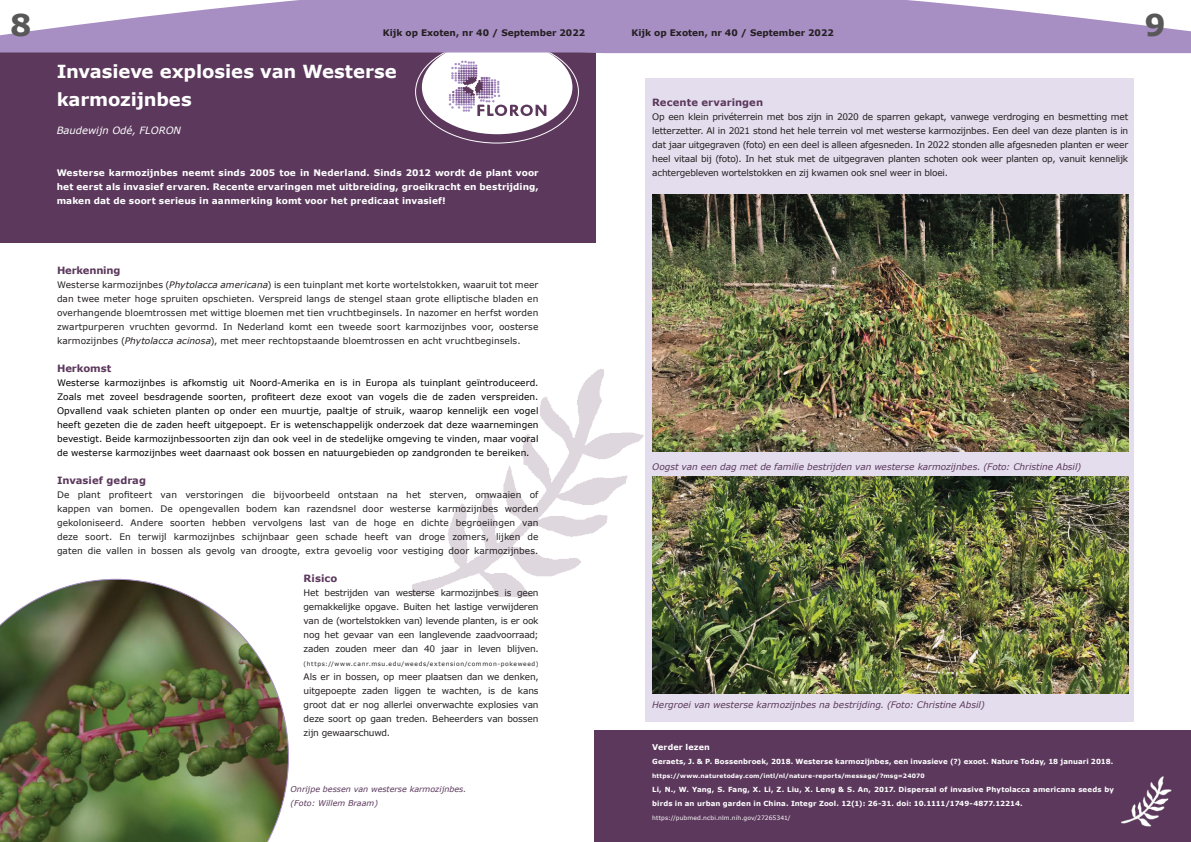
<style>
.page{position:relative;width:1191px;height:842px;background:#fff}
.page>*{position:absolute;margin:0;border:0;box-sizing:border-box;transform-origin:0 0}
.t1{font:700 30px "Verdana";color:#595859}
.t2{font:700 18px "Verdana";letter-spacing:-.005em;color:#fff}
.t3{font:700 10px "Verdana";color:#5b385c}
.t4{font:italic 10px "Verdana";color:#fff}
.t5{font:700 10px "Verdana";letter-spacing:-.02em;color:#5b385c}
.t6{font:9px/14px "Verdana";letter-spacing:-.01em;color:#231f20;text-align:justify}
.t7{font:9px/14px "Verdana";letter-spacing:.01em;color:#000;text-align:justify}
.t8{font:700 9px/14px "Verdana";letter-spacing:.01em;color:#fff;text-align:justify}
.t9{font:italic 9px "Verdana";letter-spacing:-.005em;color:#5b385c}
.t10{font:700 9px "Verdana";color:#231f20}
.t11{font:italic 8px/14px "Verdana";color:#5b385c}
.t12{font:700 8px "Verdana";letter-spacing:.02em;color:#fff}
.t13{font:700 7px/14px "Verdana";letter-spacing:.015em;color:#fff}
.t14{font:700 6px "Verdana";letter-spacing:.03em;color:#fff}
.t15{font:6px "Verdana";letter-spacing:.105em;color:#231f20}
.t16{font:6px "Verdana";letter-spacing:.015em;color:#fff}
.s1{font-style:italic}
</style>
<div class="page">
<div style="left:645px;top:78px;width:489px;height:643px;background:#e4dded"></div>
<div style="left:0;top:50px;width:595px;height:193px;background:#5b385c"></div>
<div style="left:422px;top:40px;width:150px;height:94px;background:#fff;border-radius:50%"></div>
<img style="left:413px;top:369px;width:231px;height:227px">
<svg style="left:0;top:0;width:1191px;height:53px;background:#b39ecb"></svg>
<img style="left:652px;top:194px;width:476px;height:257px">
<img style="left:652px;top:477px;width:476px;height:217px">
<svg style="left:449px;top:61px;width:97px;height:55px"></svg>
<img style="left:0;top:579px;width:289px;height:263px">
<div style="left:595px;top:730px;width:596px;height:112px;background:#5b385c"></div>
<img style="left:1121px;top:776px;width:51px;height:51px">
<h1 class="t1" style="left:10px;top:6px;width:23px">8</h1>
<p class="t10" style="left:383px;top:27px;width:204px">Kijk op Exoten, nr 40 / September 2022</p>
<p class="t10" style="left:631px;top:27px;width:204px">Kijk op Exoten, nr 40 / September 2022</p>
<h2 class="t2" style="left:57px;top:60px;width:341px">Invasieve explosies van Westerse</h2>
<h2 class="t2" style="left:57px;top:88px;width:137px">karmozijnbes</h2>
<p class="t4" style="left:57px;top:124px;width:126px">Baudewijn Odé, FLORON</p>
<p class="t8" style="left:57px;top:166px;width:483px">Westerse karmozijnbes neemt sinds 2005 toe in Nederland. Sinds 2012 wordt de plant voor het eerst als invasief ervaren. Recente ervaringen met uitbreiding, groeikracht en bestrijding, maken dat de soort serieus in aanmerking komt voor het predicaat invasief!</p>
<p class="t3" style="left:652px;top:96px;width:112px">Recente ervaringen</p>
<p class="t6" style="left:652px;top:110px;width:477px">Op een klein privéterrein met bos zijn in 2020 de sparren gekapt, vanwege verdroging en besmetting met letterzetter. Al in 2021 stond het hele terrein vol met westerse karmozijnbes. Een deel van deze planten is in dat jaar uitgegraven (foto) en een deel is alleen afgesneden. In 2022 stonden alle afgesneden planten er weer heel vitaal bij (foto). In het stuk met de uitgegraven planten schoten ook weer planten op, vanuit kennelijk achtergebleven wortelstokken en zij kwamen ook snel weer in bloei.</p>
<h1 class="t1" style="left:1144px;top:6px;width:23px">9</h1>
<p class="t5" style="left:57px;top:264px;width:65px">Herkenning</p>
<p class="t6" style="left:57px;top:278px;width:483px">Westerse karmozijnbes (<span class="s1">Phytolacca americana</span>) is een tuinplant met korte wortelstokken, waaruit tot meer dan twee meter hoge spruiten opschieten. Verspreid langs de stengel staan grote elliptische bladen en overhangende bloemtrossen met wittige bloemen met tien vruchtbeginsels. In nazomer en herfst worden zwartpurperen vruchten gevormd. In Nederland komt een tweede soort karmozijnbes voor, oosterse karmozijnbes (<span class="s1">Phytolacca acinosa</span>), met meer rechtopstaande bloemtrossen en acht vruchtbeginsels.</p>
<p class="t3" style="left:57px;top:362px;width:56px">Herkomst</p>
<p class="t7" style="left:57px;top:376px;width:483px">Westerse karmozijnbes is afkomstig uit Noord-Amerika en is in Europa als tuinplant geïntroduceerd.<br>Zoals met zoveel besdragende soorten, profiteert deze exoot van vogels die de zaden verspreiden.<br>Opvallend vaak schieten planten op onder een muurtje, paaltje of struik, waarop kennelijk een vogel heeft gezeten die de zaden heeft uitgepoept. Er is wetenschappelijk onderzoek dat deze waarnemingen bevestigt. Beide karmozijnbessoorten zijn dan ook veel in de stedelijke omgeving te vinden, maar vooral de westerse karmozijnbes weet daarnaast ook bossen en natuurgebieden op zandgronden te bereiken.</p>
<p class="t3" style="left:57px;top:474px;width:90px">Invasief gedrag</p>
<p class="t6" style="left:57px;top:488px;width:483px">De plant profiteert van verstoringen die bijvoorbeeld ontstaan na het sterven, omwaaien of kappen van bomen. De opengevallen bodem kan razendsnel door westerse karmozijnbes worden gekoloniseerd. Andere soorten hebben vervolgens last van de hoge en dichte begroeiingen van deze soort. En terwijl karmozijnbes schijnbaar geen schade heeft van droge zomers, lijken de gaten die vallen in bossen als gevolg van droogte, extra gevoelig voor vestiging door karmozijnbes.</p>
<p class="t3" style="left:303px;top:572px;width:35px">Risico</p>
<p class="t6" style="left:303px;top:586px;width:237px">Het bestrijden van westerse karmozijnbes is geen gemakkelijke opgave. Buiten het lastige verwijderen van de (wortelstokken van) levende planten, is er ook nog het gevaar van een langlevende zaadvoorraad; zaden zouden meer dan 40 jaar in leven blijven.</p>
<p class="t15" style="left:303px;top:660px;width:236px">(https://www.canr.msu.edu/weeds/extension/common-pokeweed)</p>
<p class="t6" style="left:303px;top:670px;width:236px">Als er in bossen, op meer plaatsen dan we denken, uitgepoepte zaden liggen te wachten, is de kans groot dat er nog allerlei onverwachte explosies van deze soort op gaan treden. Beheerders van bossen zijn gewaarschuwd.</p>
<p class="t11" style="left:291px;top:782px;width:177px">Onrijpe bessen van westerse karmozijnbes. (Foto: Willem Braam)</p>
<p class="t9" style="left:652px;top:461px;width:430px">Oogst van een dag met de familie bestrijden van westerse karmozijnbes. (Foto: Christine Absil)</p>
<p class="t9" style="left:652px;top:699px;width:334px">Hergroei van westerse karmozijnbes na bestrijding. (Foto: Christine Absil)</p>
<p class="t12" style="left:652px;top:742px;width:59px">Verder lezen</p>
<p class="t13" style="left:652px;top:755px;width:462px">Geraets, J. &amp; P. Bossenbroek, 2018. Westerse karmozijnbes, een invasieve (?) exoot. Nature Today, 18 januari 2018.</p>
<p class="t14" style="left:652px;top:772px;width:274px">https://www.naturetoday.com/intl/nl/nature-reports/message/?msg=24070</p>
<p class="t13" style="left:652px;top:783px;width:463px">Li, N., W. Yang, S. Fang, X. Li, Z. Liu, X. Leng &amp; S. An, 2017. Dispersal of invasive Phytolacca americana seeds by birds in an urban garden in China. Integr Zool. 12(1): 26-31. doi: 10.1111/1749-4877.12214.</p>
<p class="t16" style="left:652px;top:814px;width:140px">https://pubmed.ncbi.nlm.nih.gov/27265341/</p>
</div>
